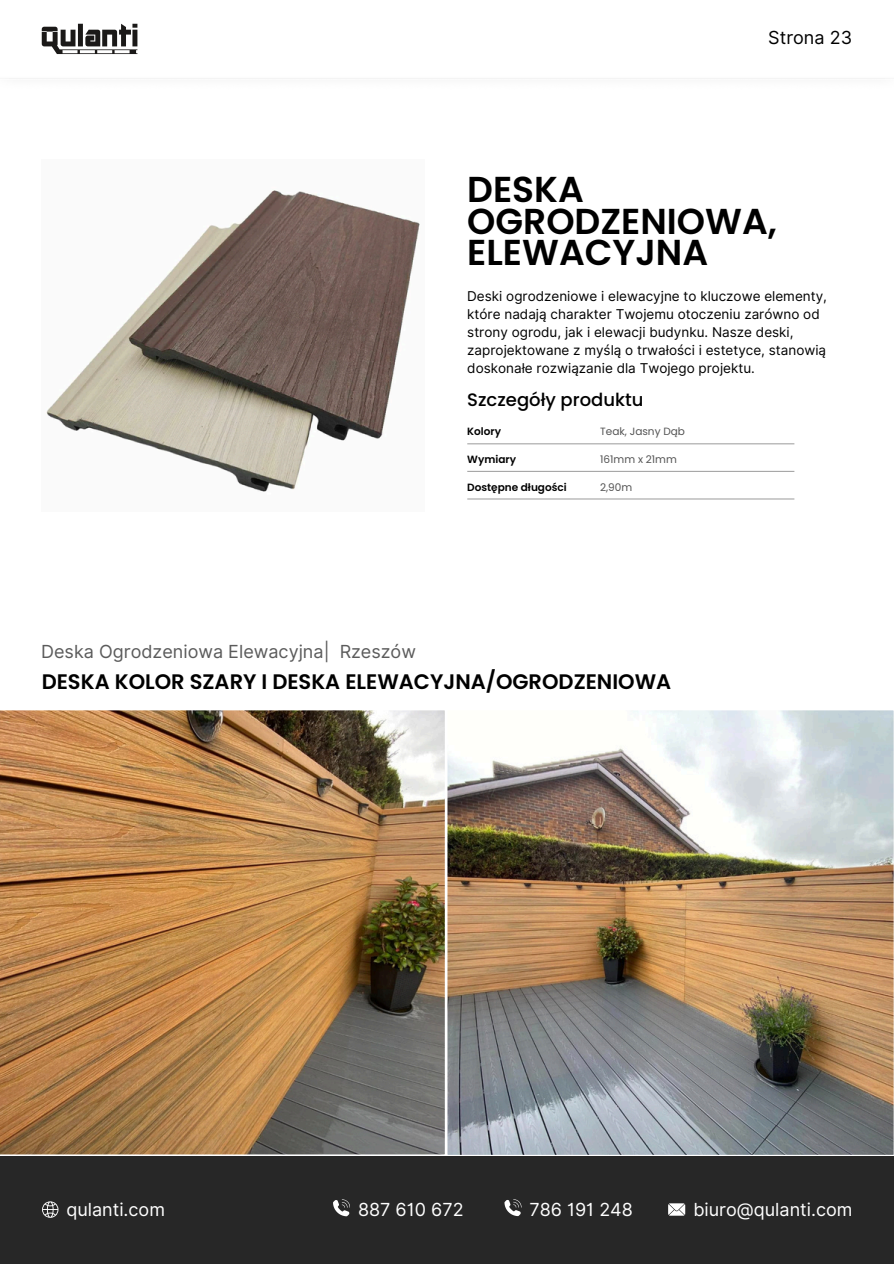
<style>
.page{position:relative;width:894px;height:1264px;background:#fff}
.page>*{position:absolute;margin:0;border:0;box-sizing:border-box;transform-origin:0 0}
.t1{font:600 36px/31.5px "Poppins";color:#000}
.t2{font:600 21px "Poppins";color:#000}
.t3{font:18px "Inter";color:#fff}
.t4{font:18px "Inter";color:#5b5b5b}
.t5{font:500 18px "Poppins";color:#000}
.t6{font:18px "Inter";color:#000}
.t7{font:13.5px/18px "Inter";color:#000}
.t8{font:600 10.5px "Poppins";color:#000}
.t9{font:10.5px "Poppins";color:#545454}
</style>
<div class="page">
<svg style="left:42px;top:24px;width:95px;height:30px"></svg>
<hr style="left:467px;top:443px;width:327px;height:1px;background:#a6a6a6">
<hr style="left:467px;top:471px;width:327px;height:1px;background:#a6a6a6">
<hr style="left:467px;top:498px;width:327px;height:1px;background:#a6a6a6">
<img style="left:447px;top:710px;width:446px;height:445px">
<img style="left:0;top:710px;width:445px;height:445px">
<img style="left:46px;top:190px;width:374px;height:302px">
<div style="left:0;top:1155px;width:893px;height:108px;background:#272727"></div>
<svg style="left:504px;top:1199px;width:17px;height:16px"></svg>
<svg style="left:668px;top:1203px;width:16px;height:12px"></svg>
<svg style="left:333px;top:1199px;width:17px;height:17px"></svg>
<svg style="left:42px;top:1201px;width:16px;height:16px"></svg>
<h4 class="t6" style="left:768px;top:27px;width:85px">Strona 23</h4>
<h1 class="t1" style="left:467px;top:174px;width:311px">DESKA<br>OGRODZENIOWA,<br>ELEWACYJNA</h1>
<h5 class="t7" style="left:467px;top:287px;width:361px">Deski ogrodzeniowe i elewacyjne to kluczowe elementy, które nadają charakter Twojemu otoczeniu zarówno od strony ogrodu, jak i elewacji budynku. Nasze deski, zaprojektowane z myślą o trwałości i estetyce, stanowią doskonałe rozwiązanie dla Twojego projektu.</h5>
<h3 class="t5" style="left:467px;top:386px;width:177px">Szczegóły produktu</h3>
<h6 class="t8" style="left:467px;top:424px;width:35px">Kolory</h6>
<p class="t9" style="left:600px;top:424px;width:86px">Teak, Jasny Dąb</p>
<h6 class="t8" style="left:467px;top:452px;width:50px">Wymiary</h6>
<p class="t9" style="left:600px;top:452px;width:78px">161mm x 21mm</p>
<h6 class="t8" style="left:467px;top:480px;width:101px">Dostępne długości</h6>
<p class="t9" style="left:600px;top:480px;width:34px">2,90m</p>
<p class="t4" style="left:41px;top:640px;width:376px">Deska Ogrodzeniowa Elewacyjna| Rzeszów</p>
<h2 class="t2" style="left:42px;top:666px;width:631px">DESKA KOLOR SZARY I DESKA ELEWACYJNA/OGRODZENIOWA</h2>
<h4 class="t3" style="left:529px;top:1198px;width:23px">78</h4>
<p class="t3" style="left:567px;top:1198px;width:64px">615 113</p>
<h3 class="t3" style="left:692px;top:1198px;width:160px">biuro@qulanti.com</h3>
<p class="t3" style="left:65px;top:1198px;width:100px">qulanti.com</p>
<p class="t3" style="left:357px;top:1198px;width:108px">509 555672</p>
<p class="t3" style="left:358px;top:1198px;width:107px">887 610 391</p>
<p class="t3" style="left:528px;top:1198px;width:106px">666 191 248</p>
</div>
